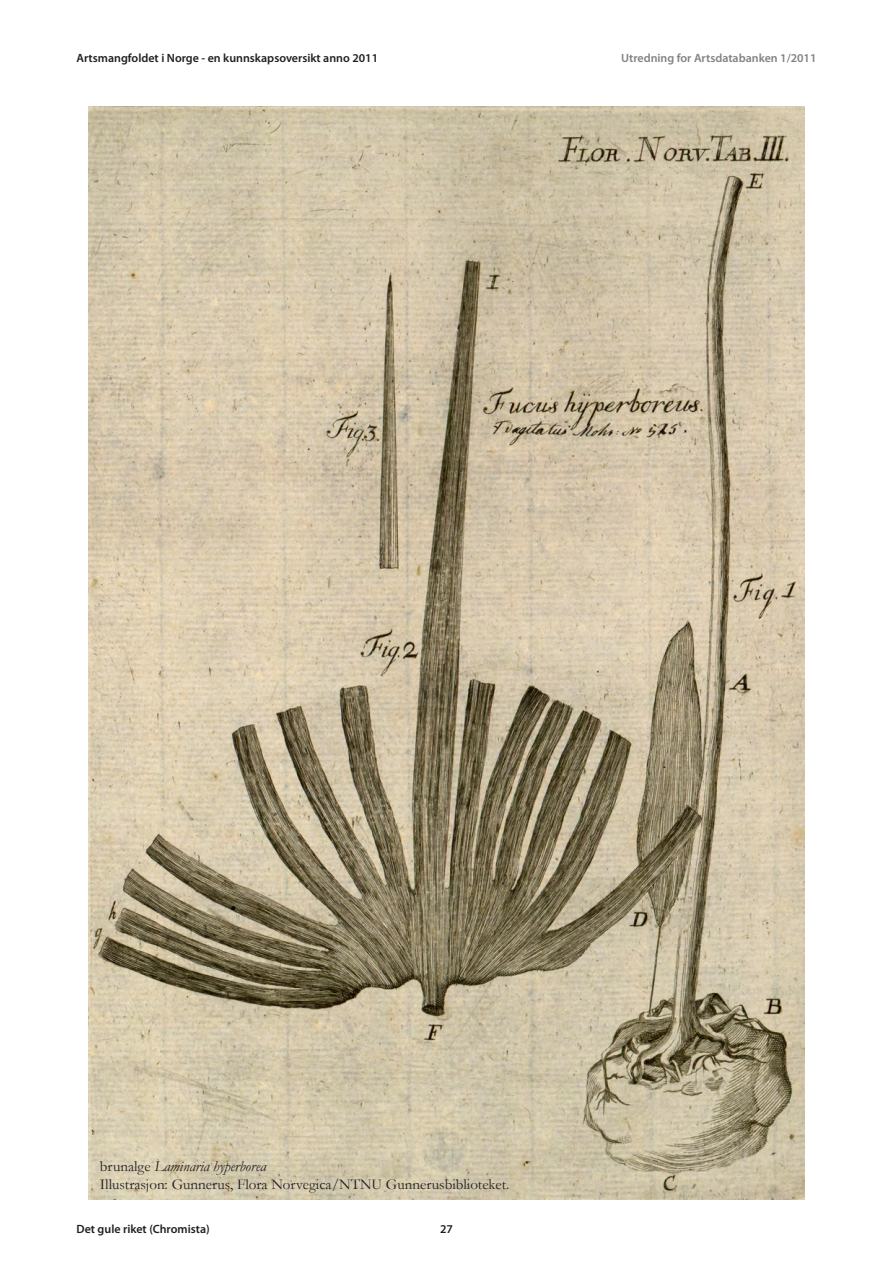
<style>
.page{position:relative;width:893px;height:1263px;background:#fff}
.page>*{position:absolute;margin:0;border:0;box-sizing:border-box;transform-origin:0 0}
.figur_bildetekst{font:15px "Garamond";color:#231f20}
.figur_bildetekst-2{font:italic 15px "Garamond";color:#231f20}
.t1{font:600 12px "Myriad Pro";color:#231f20}
.t2{font:600 12px "Myriad Pro";color:#808285}
.s1{font-style:normal}
</style>
<div class="page">
<img style="left:88px;top:106px;width:717px;height:1093px">
<p class="t1" style="left:77px;top:50px;width:303px">Artsmangfoldet i Norge - en kunnskapsoversikt anno 2011</p>
<p class="t2" style="left:621px;top:50px;width:197px">Utredning for Artsdatabanken 1/2011</p>
<p class="figur_bildetekst-2" style="left:100px;top:1156px;width:168px"><span class="s1">brunalge</span> Laminaria hyperborea</p>
<p class="figur_bildetekst" style="left:100px;top:1174px;width:411px">Illustrasjon: Gunnerus, Flora Norvegica/NTNU Gunnerusbiblioteket.</p>
<p class="t1" style="left:77px;top:1221px;width:135px">Det gule riket (Chromista)</p>
<p class="t1" style="left:440px;top:1221px;width:14px">27</p>
</div>
